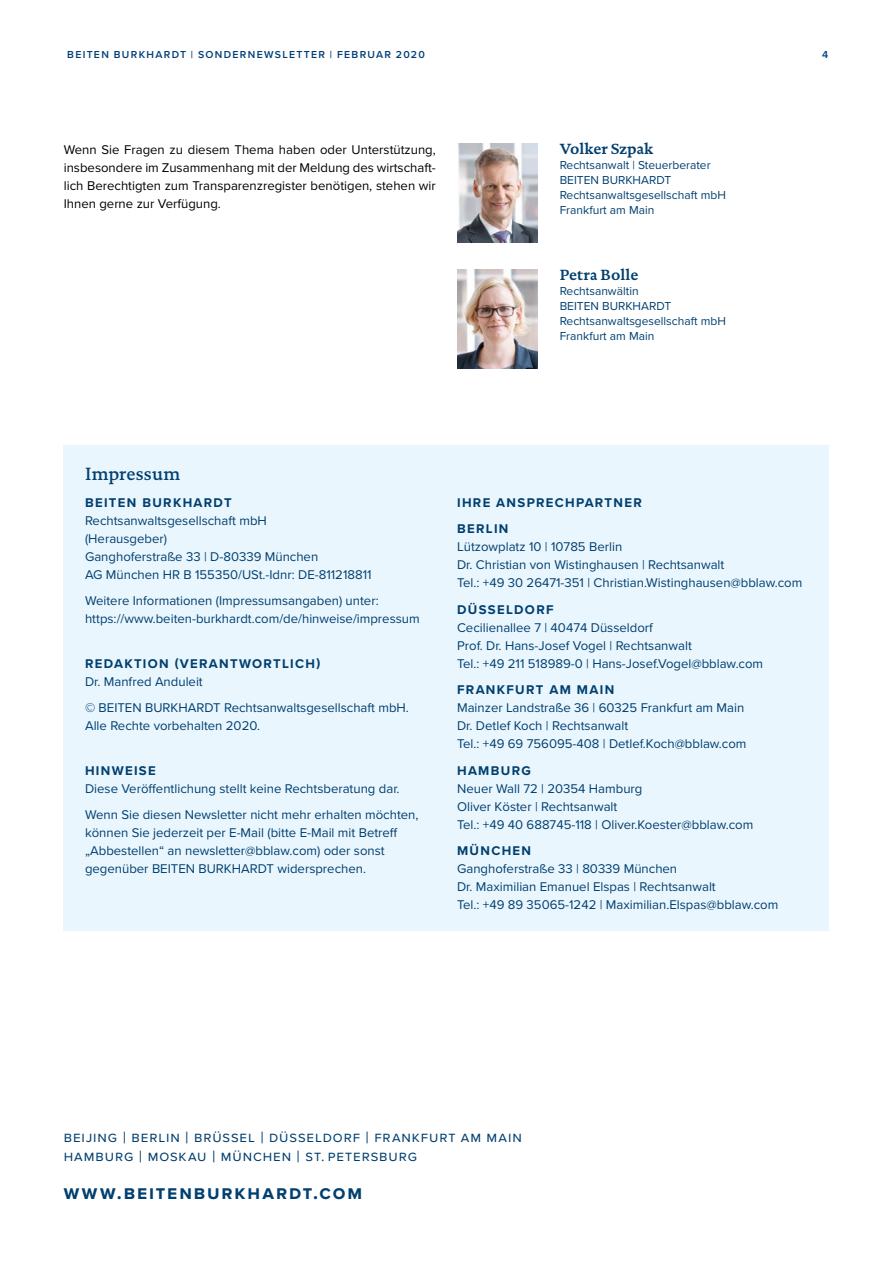
<style>
.page{position:relative;width:893px;height:1263px;background:#fff}
.page>*{position:absolute;margin:0;border:0;box-sizing:border-box;transform-origin:0 0}
.t1{font:700 19.5px "Proxima Nova";letter-spacing:.095em;color:#003f6f}
.t2{font:500 18px "DTL Documenta TOT";letter-spacing:.01em;color:#003f6f}
.t3{font:15px/18.8px "Proxima Nova";letter-spacing:.06em;color:#003f6f}
.t4{font:700 15px "DTL Documenta TOT";color:#003f6f}
.t5{font:13.2px/18px "Proxima Nova";color:#003f6f}
.t6{font:13.2px/18px "Proxima Nova";color:#000;text-align:justify}
.t7{font:700 13.2px/26.5px "Proxima Nova";letter-spacing:.1em;color:#003f6f}
.t8{font:12px/15px "Proxima Nova";color:#003f6f}
.t9{font:600 10.5px "Proxima Nova";letter-spacing:.125em;color:#003e77}
.s1{font-size:16.5px}
</style>
<div class="page">
<img style="left:457px;top:270px;width:81px;height:99px">
<div style="left:64px;top:445px;width:765px;height:486px;background:#eaf6fe"></div>
<img style="left:457px;top:144px;width:81px;height:99px">
<p class="t9" style="left:67px;top:47px;width:359px">BEITEN BURKHARDT | SONDERNEWSLETTER | FEBRUAR 2020</p>
<p class="t9" style="left:822px;top:47px;width:8px">4</p>
<p class="t6" style="left:64px;top:141px;width:374px">Wenn Sie Fragen zu diesem Thema haben oder Unterstützung, insbesondere im Zusammenhang mit der Meldung des wirtschaft&shy;lich Berechtigten zum Transparenzregister benötigen, stehen wir Ihnen gerne zur Verfügung.</p>
<p class="t4" style="left:560px;top:139px;width:95px">Volker Szpak</p>
<p class="t8" style="left:560px;top:158px;width:168px">Rechtsanwalt | Steuerberater<br>BEITEN BURKHARDT<br>Rechtsanwaltsgesellschaft mbH<br>Frankfurt am Main</p>
<p class="t4" style="left:560px;top:265px;width:80px">Petra Bolle</p>
<p class="t8" style="left:560px;top:284px;width:168px">Rechtsanwältin<br>BEITEN BURKHARDT<br>Rechtsanwaltsgesellschaft mbH<br>Frankfurt am Main</p>
<h2 class="t2" style="left:85px;top:463px;width:97px">Impressum</h2>
<p class="t7" style="left:85px;top:489px;width:148px">BEITEN BURKHARDT</p>
<p class="t5" style="left:85px;top:511px;width:288px">Rechtsanwaltsgesellschaft mbH<br>(Herausgeber)<br>Ganghoferstraße 33 | D-80339 München<br>AG München HR B 155350/USt.-Idnr: DE-811218811</p>
<p class="t5" style="left:85px;top:592px;width:336px">Weitere Informationen (Impressumsangaben) unter: https://www.beiten-burkhardt.com/de/hinweise/impressum</p>
<p class="t7" style="left:85px;top:650px;width:237px">REDAKTION (VERANTWORTLICH)</p>
<p class="t5" style="left:85px;top:668px;width:325px;line-height:26.5px">Dr. Manfred Anduleit<br>© BEITEN BURKHARDT Rechtsanwaltsgesellschaft mbH.</p>
<p class="t5" style="left:85px;top:717px;width:176px">Alle Rechte vorbehalten 2020.</p>
<p class="t7" style="left:85px;top:757px;width:72px">HINWEISE</p>
<p class="t5" style="left:85px;top:775px;width:335px;line-height:26.5px">Diese Veröffentlichung stellt keine Rechtsberatung dar.<br>Wenn Sie diesen Newsletter nicht mehr erhalten möchten,</p>
<p class="t5" style="left:85px;top:824px;width:314px">können Sie jederzeit per E-Mail (bitte E-Mail mit Betreff „Abbestellen“ an newsletter@bblaw.com) oder sonst gegenüber BEITEN BURKHARDT widersprechen.</p>
<p class="t7" style="left:457px;top:489px;width:186px">IHRE ANSPRECHPARTNER<br>BERLIN</p>
<p class="t5" style="left:457px;top:538px;width:347px">Lützowplatz 10 | 10785 Berlin<br>Dr. Christian von Wistinghausen | Rechtsanwalt<br>Tel.: +49 30 26471-351 | Christian.Wistinghausen@bblaw.com</p>
<p class="t7" style="left:457px;top:596px;width:98px">DÜSSELDORF</p>
<p class="t5" style="left:457px;top:618px;width:308px">Cecilienallee 7 | 40474 Düsseldorf<br>Prof. Dr. Hans-Josef Vogel | Rechtsanwalt<br>Tel.: +49 211 518989-0 | Hans-Josef.Vogel@bblaw.com</p>
<p class="t7" style="left:457px;top:676px;width:159px">FRANKFURT AM MAIN</p>
<p class="t5" style="left:457px;top:699px;width:291px">Mainzer Landstraße 36 | 60325 Frankfurt am Main<br>Dr. Detlef Koch | Rechtsanwalt<br>Tel.: +49 69 756095-408 | Detlef.Koch@bblaw.com</p>
<p class="t7" style="left:457px;top:757px;width:75px">HAMBURG</p>
<p class="t5" style="left:457px;top:779px;width:298px">Neuer Wall 72 | 20354 Hamburg<br>Oliver Köster | Rechtsanwalt<br>Tel.: +49 40 688745-118 | Oliver.Koester@bblaw.com</p>
<p class="t7" style="left:457px;top:837px;width:76px">MÜNCHEN</p>
<p class="t5" style="left:457px;top:860px;width:323px">Ganghoferstraße 33 | 80339 München<br>Dr. Maximilian Emanuel Elspas | Rechtsanwalt<br>Tel.: +49 89 35065-1242 | Maximilian.Elspas@bblaw.com</p>
<p class="t3" style="left:64px;top:1128px;width:460px">beijing <span class="s1">|</span> berlin <span class="s1">|</span> brüssel <span class="s1">|</span> düsseldorf <span class="s1">|</span> frankfurt am main hamburg <span class="s1">|</span> moskau <span class="s1">|</span> münchen <span class="s1">|</span> st. petersburg</p>
<h1 class="t1" style="left:64px;top:1178px;width:300px">www.beitenburkhardt.com</h1>
</div>
